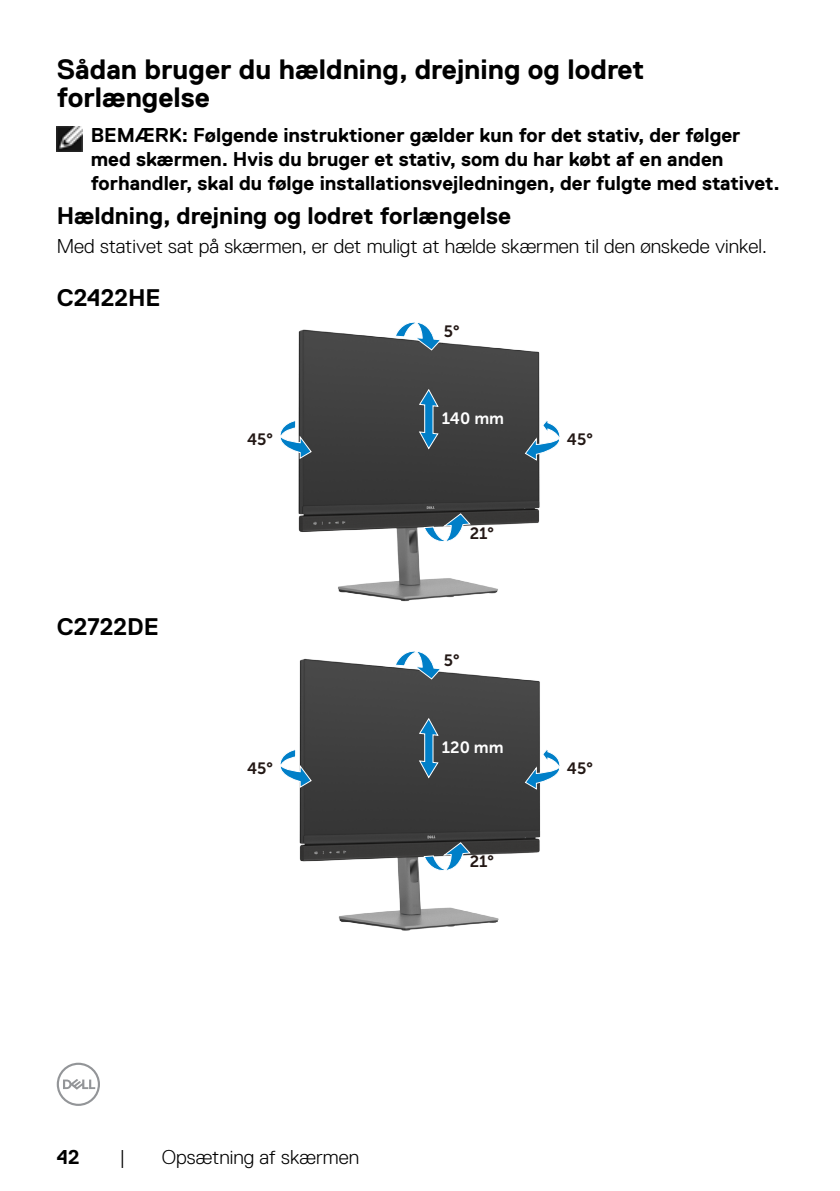
<style>
.page{position:relative;width:840px;height:1191px;background:#fff}
.page>*{position:absolute;margin:0;border:0;box-sizing:border-box;transform-origin:0 0}
.t1{font:700 28px/28px "Dell Replica";color:#000}
.t2{font:700 24px "Dell Replica";color:#000}
.t3{font:700 20px/24px "Dell Replica";color:#000}
.t4{font:300 20px "Dell Replica";color:#000}
.t5{font:16.4px "Museo Sans For Dell 700";color:#231815}
.t6{font:16.4px "Museo Sans For Dell 700";color:#fff}
</style>
<div class="page">
<svg style="left:57px;top:1062px;width:43px;height:44px"></svg>
<img style="left:57px;top:126px;width:25px;height:26px">
<img style="left:298px;top:329px;width:242px;height:273px">
<svg style="left:394px;top:322px;width:48px;height:29px"></svg>
<svg style="left:524px;top:372px;width:36px;height:89px"></svg>
<svg style="left:423px;top:513px;width:48px;height:31px"></svg>
<svg style="left:418px;top:388px;width:20px;height:62px"></svg>
<svg style="left:280px;top:336px;width:32px;height:123px"></svg>
<img style="left:299px;top:658px;width:242px;height:273px">
<svg style="left:394px;top:651px;width:48px;height:29px"></svg>
<svg style="left:524px;top:701px;width:36px;height:89px"></svg>
<svg style="left:423px;top:842px;width:48px;height:31px"></svg>
<svg style="left:418px;top:717px;width:20px;height:62px"></svg>
<svg style="left:280px;top:665px;width:32px;height:123px"></svg>
<h1 class="t1" style="left:57px;top:55px;width:588px">Sådan bruger du hældning, drejning og lodret forlængelse</h1>
<p class="t3" style="left:91px;top:123px;width:690px">BEMÆRK: Følgende instruktioner gælder kun for det stativ, der følger med skærmen. Hvis du bruger et stativ, som du har købt af en anden forhandler, skal du følge installationsvejledningen, der fulgte med stativet.</p>
<p class="t2" style="left:57px;top:202px;width:455px">Hældning, drejning og lodret forlængelse</p>
<p class="t4" style="left:57px;top:235px;width:711px">Med stativet sat på skærmen, er det muligt at hælde skærmen til den ønskede vinkel.</p>
<p class="t2" style="left:57px;top:284px;width:105px">C2422HE</p>
<p class="t5" style="left:443px;top:322px;width:17px">5°</p>
<p class="t6" style="left:441px;top:409px;width:64px">140 mm</p>
<p class="t5" style="left:247px;top:430px;width:27px">45°</p>
<p class="t5" style="left:566px;top:430px;width:27px">45°</p>
<p class="t2" style="left:57px;top:613px;width:103px">C2722DE</p>
<p class="t5" style="left:469px;top:524px;width:26px">21°</p>
<p class="t5" style="left:443px;top:651px;width:17px">5°</p>
<p class="t6" style="left:441px;top:738px;width:63px">120 mm</p>
<p class="t5" style="left:247px;top:759px;width:27px">45°</p>
<p class="t5" style="left:566px;top:759px;width:27px">45°</p>
<p class="t5" style="left:469px;top:852px;width:26px">21°</p>
<p class="t3" style="left:57px;top:1145px;width:24px">42</p>
<p class="t4" style="left:119px;top:1146px;width:7px">|</p>
<p class="t4" style="left:162px;top:1146px;width:198px">Opsætning af skærmen</p>
</div>
